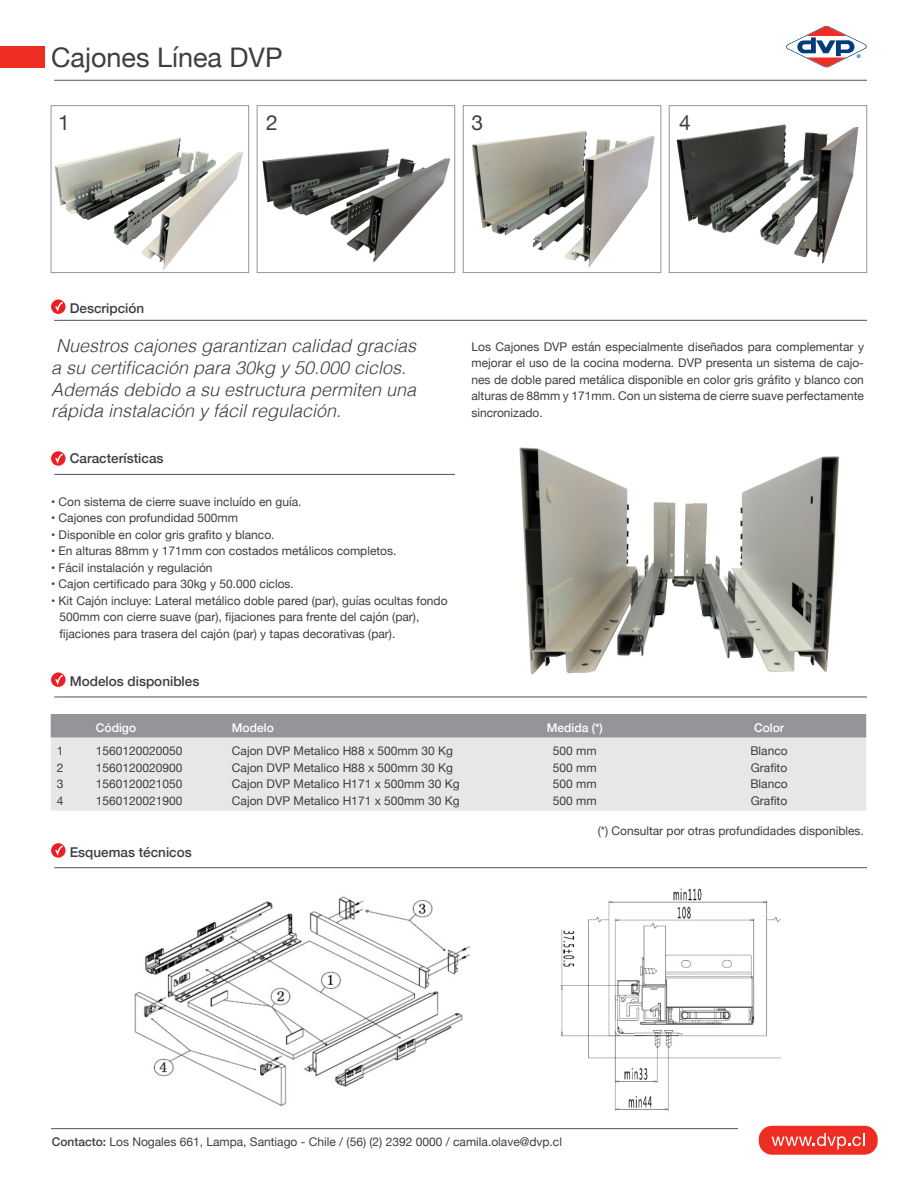
<style>
.page{position:relative;width:918px;height:1188px;background:#fff}
.page>*{position:absolute;margin:0;border:0;box-sizing:border-box;transform-origin:0 0}
.t1{font:27px "Helvetica Neue";color:#3e3e3f}
.t2{font:21px "Helvetica Neue";color:#3e3e3f}
.t3{font:italic 300 18px/21.6px "Helvetica";color:#3e3e3f}
.t4{font:500 13.5px "Helvetica Neue";color:#3e3e3f}
.t5{font:12px/16.5px "Helvetica Neue";color:#3e3e3f}
.t6{font:500 12px "Helvetica Neue";color:#fff}
.s1{font-weight:500}
</style>
<div class="page">
<img style="left:134px;top:896px;width:336px;height:210px">
<img style="left:468px;top:447px;width:399px;height:250px">
<hr style="left:54px;top:80px;width:813px;height:1px;background:#45555f">
<svg style="left:786px;top:26px;width:81px;height:42px"></svg>
<div style="left:0;top:46px;width:45px;height:22px;background:#ee2e22"></div>
<svg style="left:51px;top:451px;width:15px;height:15px"></svg>
<svg style="left:54px;top:452px;width:11px;height:14px"></svg>
<div style="left:51px;top:714px;width:815px;height:24px;background:#939598"></div>
<div style="left:51px;top:738px;width:815px;height:73px;background:#e6e7e9"></div>
<svg style="left:51px;top:672px;width:15px;height:15px"></svg>
<svg style="left:54px;top:673px;width:11px;height:14px"></svg>
<svg style="left:51px;top:299px;width:15px;height:15px"></svg>
<svg style="left:54px;top:300px;width:11px;height:14px"></svg>
<hr style="left:54px;top:320px;width:813px;height:1px;background:#45555f">
<img style="left:262px;top:148px;width:189px;height:114px">
<div style="left:257px;top:105px;width:198px;height:168px;border:1px solid #939598"></div>
<img style="left:472px;top:130px;width:183px;height:137px">
<div style="left:463px;top:105px;width:198px;height:168px;border:1px solid #939598"></div>
<img style="left:54px;top:137px;width:189px;height:133px">
<div style="left:51px;top:105px;width:198px;height:168px;border:1px solid #939598"></div>
<hr style="left:54px;top:474px;width:401px;height:1px;background:#45555f">
<hr style="left:54px;top:697px;width:813px;height:1px;background:#45555f">
<img style="left:676px;top:124px;width:183px;height:140px">
<div style="left:669px;top:105px;width:198px;height:168px;border:1px solid #939598"></div>
<div style="left:759px;top:1126px;width:119px;height:29px;background:#ee2e22;border-radius:13px"></div>
<svg style="left:772px;top:1133px;width:92px;height:16px"></svg>
<hr style="left:51px;top:1128px;width:687px;height:1px;background:#45555f">
<svg style="left:51px;top:843px;width:15px;height:15px"></svg>
<svg style="left:54px;top:844px;width:11px;height:14px"></svg>
<hr style="left:54px;top:867px;width:813px;height:1px;background:#45555f">
<img style="left:560px;top:888px;width:221px;height:223px">
<p class="t1" style="left:51px;top:38px;width:233px">Cajones Línea DVP</p>
<p class="t2" style="left:58px;top:107px;width:13px">1</p>
<p class="t2" style="left:266px;top:107px;width:13px">2</p>
<p class="t2" style="left:472px;top:107px;width:13px">3</p>
<p class="t2" style="left:679px;top:107px;width:13px">4</p>
<p class="t4" style="left:70px;top:297px;width:76px">Descripción</p>
<p class="t3" style="left:51px;top:334px;width:367px">Nuestros cajones garantizan calidad gracias a su certificación para 30kg y 50.000 ciclos.<br>Además debido a su estructura permiten una rápida instalación y fácil regulación.</p>
<p class="t5" style="left:472px;top:339px;width:394px;text-align:justify">Los Cajones DVP están especialmente diseñados para complementar y mejorar el uso de la cocina moderna. DVP presenta un sistema de cajo&shy;nes de doble pared metálica disponible en color gris gráfito y blanco con alturas de 88mm y 171mm. Con un sistema de cierre suave perfectamente sincronizado.</p>
<p class="t4" style="left:70px;top:447px;width:95px">Características</p>
<p class="t5" style="left:51px;top:494px;width:252px">• Con sistema de cierre suave incluído en guía.</p>
<p class="t5" style="left:51px;top:511px;width:188px">• Cajones con profundidad 500mm</p>
<p class="t5" style="left:51px;top:527px;width:225px">• Disponible en color gris grafito y blanco.</p>
<p class="t5" style="left:51px;top:544px;width:347px">• En alturas 88mm y 171mm con costados metálicos completos.</p>
<p class="t5" style="left:51px;top:560px;width:163px">• Fácil instalación y regulación</p>
<p class="t5" style="left:51px;top:577px;width:244px">• Cajon certificado para 30kg y 50.000 ciclos.</p>
<p class="t5" style="left:60px;top:593px;width:389px;text-indent:-9px">• Kit Cajón incluye: Lateral metálico doble pared (par), guías ocultas fondo<br>500mm con cierre suave (par), fijaciones para frente del cajón (par), fijaciones para trasera del cajón (par) y tapas decorativas (par).</p>
<p class="t4" style="left:70px;top:670px;width:131px">Modelos disponibles</p>
<p class="t5" style="left:57px;top:743px;width:8px">1</p>
<p class="t5" style="left:57px;top:760px;width:8px">2</p>
<p class="t5" style="left:57px;top:776px;width:8px">3</p>
<p class="t5" style="left:57px;top:793px;width:8px">4</p>
<p class="t6" style="left:96px;top:718px;width:42px">Código</p>
<p class="t6" style="left:232px;top:718px;width:43px">Modelo</p>
<p class="t6" style="left:547px;top:718px;width:58px">Medida (*)</p>
<p class="t6" style="left:754px;top:718px;width:32px">Color</p>
<p class="t5" style="left:96px;top:743px;width:88px">1560120020050</p>
<p class="t5" style="left:96px;top:760px;width:88px">1560120020900</p>
<p class="t5" style="left:96px;top:776px;width:88px">1560120021050</p>
<p class="t5" style="left:96px;top:793px;width:88px">1560120021900</p>
<p class="t5" style="left:232px;top:743px;width:222px">Cajon DVP Metalico H88 x 500mm 30 Kg</p>
<p class="t5" style="left:232px;top:760px;width:222px">Cajon DVP Metalico H88 x 500mm 30 Kg</p>
<p class="t5" style="left:232px;top:776px;width:229px">Cajon DVP Metalico H171 x 500mm 30 Kg</p>
<p class="t5" style="left:232px;top:793px;width:229px">Cajon DVP Metalico H171 x 500mm 30 Kg</p>
<p class="t5" style="left:553px;top:743px;width:45px">500 mm</p>
<p class="t5" style="left:553px;top:760px;width:45px">500 mm</p>
<p class="t5" style="left:553px;top:776px;width:45px">500 mm</p>
<p class="t5" style="left:553px;top:793px;width:45px">500 mm</p>
<p class="t5" style="left:750px;top:743px;width:39px">Blanco</p>
<p class="t5" style="left:751px;top:760px;width:38px">Grafito</p>
<p class="t5" style="left:750px;top:776px;width:39px">Blanco</p>
<p class="t5" style="left:751px;top:793px;width:38px">Grafito</p>
<p class="t5" style="left:598px;top:823px;width:268px">(*) Consultar por otras profundidades disponibles.</p>
<p class="t4" style="left:70px;top:841px;width:124px">Esquemas técnicos</p>
<p class="t5" style="left:52px;top:1134px;width:512px"><span class="s1">Contacto:</span> Los Nogales 661, Lampa, Santiago - Chile / (56) (2) 2392 0000 / camila.olave@dvp.cl</p>
</div>
